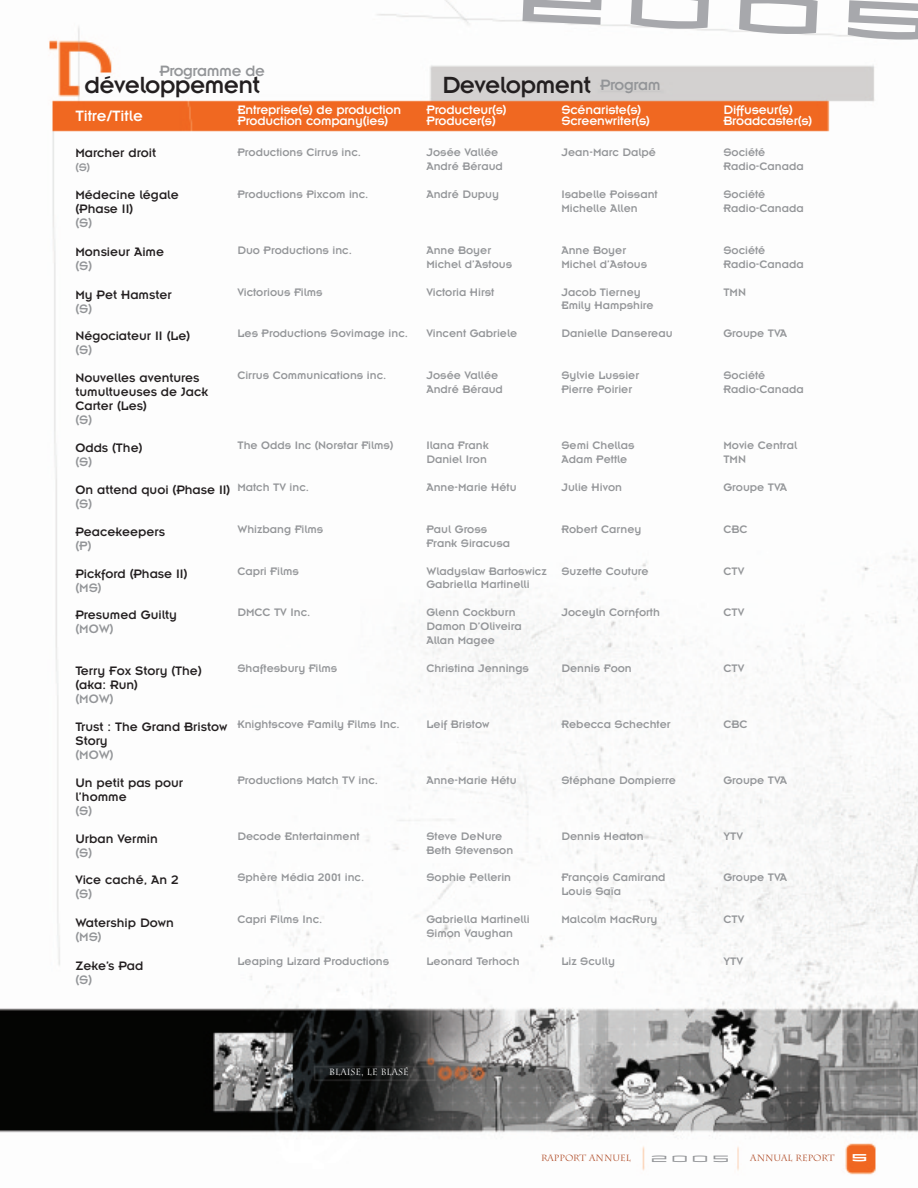
<style>
.page{position:relative;width:918px;height:1188px;background:#fff}
.page>*{position:absolute;margin:0;border:0;box-sizing:border-box;transform-origin:0 0}
.t1{font:700 76.2px "Mata";color:#a7a8ac}
.t2{font:25.65px "Insignia";letter-spacing:-.025em;color:#231f20}
.t3{font:16.5px "Insignia A";color:#fff}
.t4{font:16.5px "Insignia";letter-spacing:-.025em;color:#939598}
.t5{font:700 15px "Mata Cond Bd";color:#fff}
.t6{font:14.4px "Mata";color:#939598}
.t7{font:13.5px/14px "Insignia";color:#231f20}
.t8{font:13.5px/10.5px "Insignia A";letter-spacing:-.01em;color:#fff}
.t9{font:13.5px "Insignia A";color:#939598}
.t10{font:12px/14px "Insignia A";color:#939598}
.t11{font:9px "Charlemagne Std";color:#ad4621}
.t12{font:9px "Charlemagne Std";color:#fff}
.s1{font-size:16.5px;color:#939598}
</style>
<div class="page">
<img style="left:0;top:0;width:918px;height:1175px">
<h3 class="t4" style="left:159px;top:66px;width:107px">Programme de</h3>
<h2 class="t2" style="left:84px;top:76px;width:177px">développement</h2>
<h1 class="t1" style="left:527px;top:-52px;width:436px;rotate:3deg">2005</h1>
<h2 class="t2" style="left:442px;top:77px;width:220px">Development <span class="s1">Program</span></h2>
<h3 class="t3" style="left:75px;top:111px;width:69px">Titre/Title</h3>
<p class="t8" style="left:237px;top:106px;width:165px">Entreprise(s) de production<br>Production company(ies)</p>
<p class="t8" style="left:426px;top:106px;width:82px">Producteur(s)<br>Producer(s)</p>
<p class="t8" style="left:561px;top:106px;width:90px">Scénariste(s)<br>Screenwriter(s)</p>
<p class="t8" style="left:723px;top:106px;width:90px">Diffuseur(s)<br>Broadcaster(s)</p>
<p class="t7" style="left:75px;top:147px;width:82px">Marcher droit</p>
<p class="t10" style="left:75px;top:161px;width:16px">(S)</p>
<p class="t7" style="left:75px;top:189px;width:105px">Médecine légale (Phase II)</p>
<p class="t9" style="left:75px;top:218px;width:18px">(S)</p>
<p class="t7" style="left:75px;top:246px;width:90px">Monsieur Aime</p>
<p class="t9" style="left:75px;top:261px;width:18px">(S)</p>
<p class="t7" style="left:75px;top:288px;width:98px">My Pet Hamster</p>
<p class="t9" style="left:75px;top:304px;width:18px">(S)</p>
<p class="t7" style="left:75px;top:330px;width:116px">Négociateur II (Le)</p>
<p class="t9" style="left:75px;top:346px;width:18px">(S)</p>
<p class="t7" style="left:75px;top:372px;width:134px">Nouvelles aventures tumultueuses de Jack<br>Carter (Les)</p>
<p class="t9" style="left:75px;top:416px;width:18px">(S)</p>
<p class="t7" style="left:75px;top:442px;width:69px">Odds (The)</p>
<p class="t9" style="left:75px;top:457px;width:18px">(S)</p>
<p class="t7" style="left:75px;top:484px;width:156px">On attend quoi (Phase II)</p>
<p class="t9" style="left:75px;top:499px;width:18px">(S)</p>
<p class="t7" style="left:75px;top:526px;width:91px">Peacekeepers</p>
<p class="t9" style="left:75px;top:541px;width:18px">(P)</p>
<p class="t7" style="left:75px;top:567px;width:114px">Pickford (Phase II)</p>
<p class="t9" style="left:75px;top:583px;width:28px">(MS)</p>
<p class="t7" style="left:75px;top:609px;width:103px">Presumed Guilty</p>
<p class="t9" style="left:75px;top:625px;width:40px">(MOW)</p>
<p class="t7" style="left:75px;top:665px;width:128px">Terry Fox Story (The) (aka: Run)</p>
<p class="t9" style="left:75px;top:695px;width:40px">(MOW)</p>
<p class="t7" style="left:75px;top:721px;width:153px">Trust : The Grand Bristow<br>Story</p>
<p class="t9" style="left:75px;top:750px;width:40px">(MOW)</p>
<p class="t7" style="left:75px;top:777px;width:109px">Un petit pas pour l’homme</p>
<p class="t9" style="left:75px;top:806px;width:18px">(S)</p>
<p class="t7" style="left:75px;top:833px;width:84px">Urban Vermin</p>
<p class="t9" style="left:75px;top:848px;width:18px">(S)</p>
<p class="t7" style="left:75px;top:874px;width:105px">Vice caché, An 2</p>
<p class="t9" style="left:75px;top:890px;width:18px">(S)</p>
<p class="t7" style="left:75px;top:917px;width:100px">Watership Down</p>
<p class="t9" style="left:75px;top:933px;width:28px">(MS)</p>
<p class="t7" style="left:75px;top:960px;width:70px">Zeke’s Pad</p>
<p class="t9" style="left:75px;top:976px;width:18px">(S)</p>
<p class="t10" style="left:426px;top:146px;width:78px">Josée Vallée<br>André Béraud</p>
<p class="t10" style="left:426px;top:188px;width:74px">André Dupuy</p>
<p class="t10" style="left:561px;top:146px;width:96px">Jean-Marc Dalpé</p>
<p class="t10" style="left:561px;top:188px;width:98px">Isabelle Poissant<br>Michelle Allen</p>
<p class="t10" style="left:561px;top:244px;width:87px">Anne Boyer<br>Michel d’Astous</p>
<p class="t10" style="left:561px;top:286px;width:94px">Jacob Tierney<br>Emily Hampshire</p>
<p class="t10" style="left:561px;top:328px;width:113px">Danielle Dansereau</p>
<p class="t10" style="left:561px;top:369px;width:79px">Sylvie Lussier<br>Pierre Poirier</p>
<p class="t10" style="left:723px;top:146px;width:82px">Société<br>Radio-Canada</p>
<p class="t10" style="left:723px;top:188px;width:82px">Société<br>Radio-Canada</p>
<p class="t10" style="left:723px;top:244px;width:82px">Société<br>Radio-Canada</p>
<p class="t10" style="left:723px;top:286px;width:24px">TMN</p>
<p class="t10" style="left:723px;top:328px;width:65px">Groupe TVA</p>
<p class="t10" style="left:723px;top:369px;width:82px">Société<br>Radio-Canada</p>
<p class="t10" style="left:237px;top:146px;width:125px">Productions Cirrus inc.</p>
<p class="t10" style="left:237px;top:188px;width:133px">Productions Pixcom inc.</p>
<p class="t10" style="left:237px;top:244px;width:116px">Duo Productions inc.</p>
<p class="t10" style="left:237px;top:286px;width:87px">Victorious Films</p>
<p class="t10" style="left:237px;top:328px;width:172px">Les Productions Sovimage inc.</p>
<p class="t10" style="left:237px;top:369px;width:150px">Cirrus Communications inc.</p>
<p class="t10" style="left:426px;top:244px;width:87px">Anne Boyer<br>Michel d’Astous</p>
<p class="t10" style="left:426px;top:286px;width:69px">Victoria Hirst</p>
<p class="t10" style="left:426px;top:328px;width:92px">Vincent Gabriele</p>
<p class="t10" style="left:426px;top:369px;width:78px">Josée Vallée<br>André Béraud</p>
<p class="t10" style="left:237px;top:439px;width:157px">The Odds Inc (Norstar Films)</p>
<p class="t10" style="left:237px;top:481px;width:73px">Match TV inc.</p>
<p class="t10" style="left:237px;top:523px;width:87px">Whizbang Films</p>
<p class="t10" style="left:237px;top:565px;width:63px">Capri Films</p>
<p class="t10" style="left:237px;top:607px;width:74px">DMCC TV Inc.</p>
<p class="t10" style="left:561px;top:439px;width:75px">Semi Chellas<br>Adam Pettle</p>
<p class="t10" style="left:561px;top:481px;width:62px">Julie Hivon</p>
<p class="t10" style="left:561px;top:523px;width:82px">Robert Carney</p>
<p class="t10" style="left:561px;top:565px;width:89px">Suzette Couture</p>
<p class="t10" style="left:561px;top:607px;width:100px">Joceyln Cornforth</p>
<p class="t10" style="left:723px;top:439px;width:75px">Movie Central<br>TMN</p>
<p class="t10" style="left:723px;top:481px;width:65px">Groupe TVA</p>
<p class="t10" style="left:723px;top:523px;width:26px">CBC</p>
<p class="t10" style="left:723px;top:565px;width:22px">CTV</p>
<p class="t10" style="left:723px;top:607px;width:22px">CTV</p>
<p class="t10" style="left:426px;top:439px;width:64px">Ilana Frank<br>Daniel Iron</p>
<p class="t10" style="left:426px;top:481px;width:92px">Anne-Marie Hétu</p>
<p class="t10" style="left:426px;top:523px;width:85px">Paul Gross<br>Frank Siracusa</p>
<p class="t10" style="left:426px;top:565px;width:122px">Wladyslaw Bartoswicz<br>Gabriella Martinelli</p>
<p class="t10" style="left:426px;top:607px;width:97px">Glenn Cockburn<br>Damon D’Oliveira<br>Allan Magee</p>
<p class="t10" style="left:426px;top:662px;width:104px">Christina Jennings</p>
<p class="t10" style="left:237px;top:662px;width:101px">Shaftesbury Films</p>
<p class="t10" style="left:561px;top:662px;width:72px">Dennis Foon</p>
<p class="t10" style="left:723px;top:662px;width:22px">CTV</p>
<p class="t10" style="left:237px;top:718px;width:164px">Knightscove Family Films Inc.</p>
<p class="t10" style="left:426px;top:718px;width:65px">Leif Bristow</p>
<p class="t10" style="left:561px;top:718px;width:111px">Rebecca Schechter</p>
<p class="t10" style="left:723px;top:718px;width:26px">CBC</p>
<p class="t10" style="left:426px;top:774px;width:92px">Anne-Marie Hétu</p>
<p class="t10" style="left:561px;top:774px;width:116px">Stéphane Dompierre</p>
<p class="t10" style="left:237px;top:774px;width:142px">Productions Match TV inc.</p>
<p class="t10" style="left:723px;top:774px;width:65px">Groupe TVA</p>
<p class="t10" style="left:237px;top:830px;width:124px">Decode Entertainment</p>
<p class="t10" style="left:237px;top:872px;width:128px">Sphère Média 2001 inc.</p>
<p class="t10" style="left:237px;top:914px;width:86px">Capri Films Inc.</p>
<p class="t10" style="left:237px;top:955px;width:153px">Leaping Lizard Productions</p>
<p class="t10" style="left:426px;top:830px;width:88px">Steve DeNure<br>Beth Stevenson</p>
<p class="t10" style="left:426px;top:872px;width:86px">Sophie Pellerin</p>
<p class="t10" style="left:426px;top:914px;width:105px">Gabriella Martinelli<br>Simon Vaughan</p>
<p class="t10" style="left:426px;top:955px;width:95px">Leonard Terhoch</p>
<p class="t10" style="left:561px;top:830px;width:84px">Dennis Heaton</p>
<p class="t10" style="left:561px;top:872px;width:106px">François Camirand<br>Louis Saïa</p>
<p class="t10" style="left:561px;top:914px;width:98px">Malcolm MacRury</p>
<p class="t10" style="left:561px;top:955px;width:55px">Liz Scully</p>
<p class="t10" style="left:723px;top:830px;width:21px">YTV</p>
<p class="t10" style="left:723px;top:872px;width:65px">Groupe TVA</p>
<p class="t10" style="left:723px;top:914px;width:22px">CTV</p>
<p class="t10" style="left:723px;top:955px;width:21px">YTV</p>
<p class="t12" style="left:329px;top:1067px;width:81px">BLAISE, LE BLASÉ</p>
<p class="t11" style="left:541px;top:1152px;width:91px">RAPPORT ANNUEL</p>
<p class="t11" style="left:750px;top:1152px;width:86px">ANNUAL REPORT</p>
<p class="t6" style="left:652px;top:1148px;width:83px">2005</p>
<p class="t5" style="left:853px;top:1147px;width:20px">5</p>
</div>
